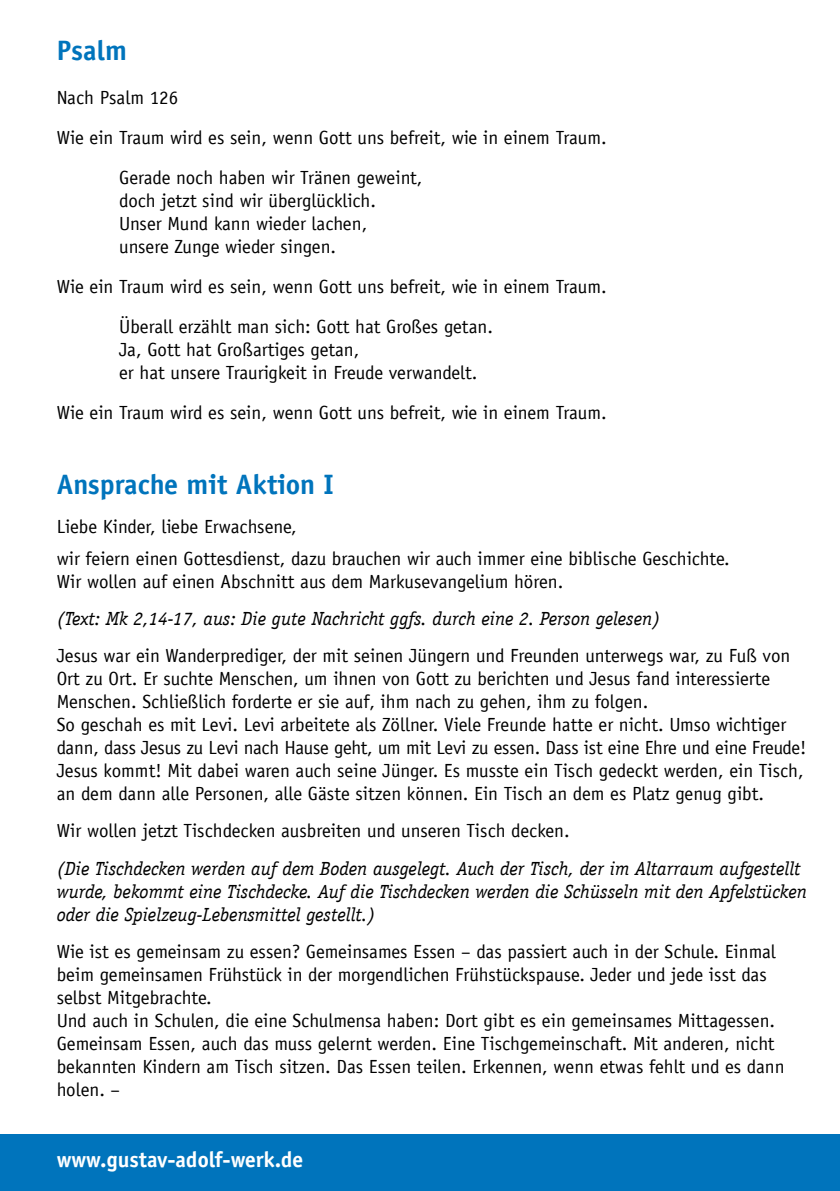
<style>
.page{position:relative;width:840px;height:1191px;background:#fff}
.page>*{position:absolute;margin:0;border:0;box-sizing:border-box;transform-origin:0 0}
.t1{font:700 28px "Officina Sans LT";color:#0074bc}
.t2{font:700 22px "Officina San ITC";color:#fff}
.t3{font:19px/23px "Officina Sans LT";color:#000}
.t4{font:italic 19px/23px "Officina Serif LT";color:#000}
</style>
<div class="page">
<hr style="left:839px;top:1134px;width:1px;height:57px;background:#0074bc">
<div style="left:0;top:1134px;width:839px;height:57px;background:#0074bc"></div>
<h1 class="t1" style="left:57px;top:33px;width:71px">Psalm</h1>
<p class="t3" style="left:57px;top:86px;width:123px">Nach Psalm 126</p>
<p class="t3" style="left:57px;top:126px;width:551px">Wie ein Traum wird es sein, wenn Gott uns befreit, wie in einem Traum.</p>
<p class="t3" style="left:119px;top:166px;width:305px">Gerade noch haben wir Tränen geweint,</p>
<p class="t3" style="left:119px;top:189px;width:258px">doch jetzt sind wir überglücklich.<br>Unser Mund kann wieder lachen, unsere Zunge wieder singen.</p>
<p class="t3" style="left:119px;top:267px;width:489px;line-height:40px;text-indent:-62px">Wie ein Traum wird es sein, wenn Gott uns befreit, wie in einem Traum.<br>Überall erzählt man sich: Gott hat Großes getan.</p>
<p class="t3" style="left:119px;top:338px;width:359px">Ja, Gott hat Großartiges getan,<br>er hat unsere Traurigkeit in Freude verwandelt.</p>
<p class="t3" style="left:57px;top:401px;width:551px">Wie ein Traum wird es sein, wenn Gott uns befreit, wie in einem Traum.</p>
<h1 class="t1" style="left:57px;top:467px;width:278px">Ansprache mit Aktion I</h1>
<p class="t3" style="left:57px;top:511px;width:674px;line-height:31.6px">Liebe Kinder, liebe Erwachsene,<br>wir feiern einen Gottesdienst, dazu brauchen wir auch immer eine biblische Geschichte.</p>
<p class="t3" style="left:57px;top:570px;width:508px">Wir wollen auf einen Abschnitt aus dem Markusevangelium hören.</p>
<p class="t4" style="left:57px;top:607px;width:605px">(Text: Mk 2,14-17, aus: Die gute Nachricht ggfs. durch eine 2. Person gelesen)</p>
<p class="t3" style="left:57px;top:644px;width:750px">Jesus war ein Wanderprediger, der mit seinen Jüngern und Freunden unterwegs war, zu Fuß von Ort zu Ort. Er suchte Menschen, um ihnen von Gott zu berichten und Jesus fand interessierte Menschen. Schließlich forderte er sie auf, ihm nach zu gehen, ihm zu folgen.<br>So geschah es mit Levi. Levi arbeitete als Zöllner. Viele Freunde hatte er nicht. Umso wichtiger dann, dass Jesus zu Levi nach Hause geht, um mit Levi zu essen. Dass ist eine Ehre und eine Freude!<br>Jesus kommt! Mit dabei waren auch seine Jünger. Es musste ein Tisch gedeckt werden, ein Tisch, an dem dann alle Personen, alle Gäste sitzen können. Ein Tisch an dem es Platz genug gibt.</p>
<p class="t3" style="left:57px;top:819px;width:514px">Wir wollen jetzt Tischdecken ausbreiten und unseren Tisch decken.</p>
<p class="t4" style="left:57px;top:856px;width:751px">(Die Tischdecken werden auf dem Boden ausgelegt. Auch der Tisch, der im Altarraum aufgestellt wurde, bekommt eine Tischdecke. Auf die Tischdecken werden die Schüsseln mit den Apfelstücken oder die Spielzeug-Lebensmittel gestellt.)</p>
<p class="t3" style="left:57px;top:939px;width:729px">Wie ist es gemeinsam zu essen? Gemeinsames Essen – das passiert auch in der Schule. Einmal beim gemeinsamen Frühstück in der morgendlichen Frühstückspause. Jeder und jede isst das selbst Mitgebrachte.<br>Und auch in Schulen, die eine Schulmensa haben: Dort gibt es ein gemeinsames Mittagessen.<br>Gemeinsam Essen, auch das muss gelernt werden. Eine Tischgemeinschaft. Mit anderen, nicht bekannten Kindern am Tisch sitzen. Das Essen teilen. Erkennen, wenn etwas fehlt und es dann holen. –</p>
<p class="t2" style="left:57px;top:1146px;width:248px">www.gustav-adolf-werk.de</p>
</div>
